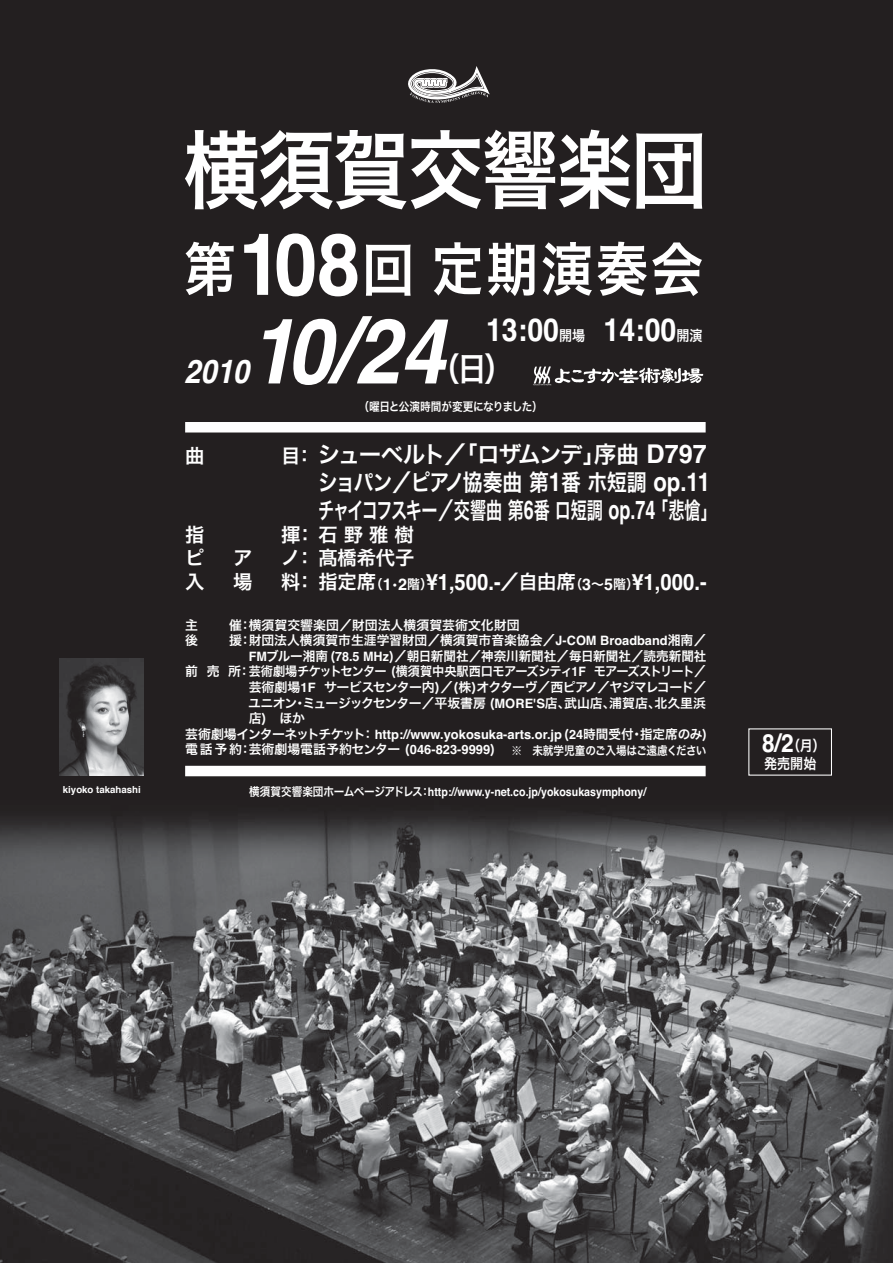
<style>
.page{position:relative;width:893px;height:1263px;background:#231f20}
.page>*{position:absolute;margin:0;border:0;box-sizing:border-box;transform-origin:0 0}
.t1{font:italic 700 90.75px "Helvetica";color:#fff;scale:.9 1}
.t2{font:85.35px "Hira Kaku Pro W6 90 pv RKSJ H";letter-spacing:-.03em;color:#fff;scale:.9 1}
.t3{font:57.9px "Hira Kaku Pro W6 90 pv RKSJ H";letter-spacing:.05em;color:#fff;scale:.9 1}
.t4{font:italic 700 32.7px "Helvetica";color:#fff;scale:.9 1}
.t5{font:32.7px "Hira Kaku Pro W6 90 pv RKSJ H";color:#fff;scale:.9 1}
.t6{font:700 31.8px "Helvetica";color:#fff;scale:.9 1}
.t7{font:700 25.2px "Helvetica";color:#fff;scale:.9 1}
.t8{font:23.1px/27.8px "Hira Kaku Pro W6 90 pv RKSJ H";letter-spacing:-.065em;color:#fff}
.t9{font:700 22.65px "Helvetica";color:#fff;scale:.9 1}
.t10{font:19.35px "Hira Kaku Pro W6 90 pv RKSJ H";letter-spacing:-.01em;color:#fff}
.t11{font:14.55px "Hira Kaku Pro W6 90 pv RKSJ H";color:#fff;scale:.9 1}
.t12{font:12.9px "Hira Kaku Pro W6 90 pv RKSJ H";color:#fff}
.t13{font:12.9px "Hira Kaku Pro W6 90 pv RKSJ H";letter-spacing:-.06em;color:#fff}
.t14{font:700 12.9px "Helvetica";color:#fff}
.t15{font:12.9px "Hira Kaku Pro W6 90 pv RKSJ H";letter-spacing:-.04em;color:#fff}
.t16{font:700 11.85px "Helvetica";color:#fff;scale:.9 1}
.t17{font:11.85px "Hira Kaku Pro W6 90 pv RKSJ H";letter-spacing:-.035em;color:#fff;scale:.9 1}
.t18{font:11.55px "Hira Kaku Pro W6 90 pv RKSJ H";color:#fff;scale:.9 1}
.t19{font:700 9.6px "Helvetica";color:#fff}
.s1{font-family:"Helvetica";font-weight:700;font-size:86.1px}
.s2{font-family:"Hira Kaku Pro W6 90 pv RKSJ H";font-weight:400;font-size:14.55px}
.s3{font-size:19.35px}
.s4{font-family:"Helvetica";font-weight:700;font-size:25.8px}
.s5{font-size:12.9px}
.s6{font-family:"Helvetica";font-weight:700;font-size:16.2px}
.s7{font-family:"Helvetica";font-weight:700}
.s8{font-family:"Hira Kaku Pro W6 90 pv RKSJ H";font-weight:400}
.s9{font-size:11.85px}
</style>
<div class="page">
<svg style="left:533px;top:366px;width:170px;height:19px"></svg>
<div style="left:185px;top:422px;width:521px;height:11px;background:#fff"></div>
<div style="left:185px;top:766px;width:521px;height:10px;background:#fff"></div>
<svg style="left:408px;top:66px;width:82px;height:37px"></svg>
<img style="left:59px;top:659px;width:85px;height:117px">
<img style="left:0;top:813px;width:893px;height:450px">
<p class="t19" style="left:63px;top:786px;width:79px">kiyoko takahashi</p>
<h2 class="t2" style="left:184px;top:138px;width:584px">横須賀交響楽団</h2>
<h3 class="t3" style="left:184px;top:247px;width:578px">第 <span class="s1">108</span>　 回 定期演奏会</h3>
<h3 class="t4" style="left:184px;top:360px;width:74px">2010</h3>
<h1 class="t1" style="left:249px;top:318px;width:219px">10/24</h1>
<h3 class="t6" style="left:486px;top:319px;width:242px">13:00<span class="s2">開場</span> 14:00<span class="s2">開演</span></h3>
<h3 class="t5" style="left:431px;top:357px;width:94px">（日）</h3>
<p class="t17" style="left:359px;top:402px;width:206px">（曜日と公演時間が変更になりました）</p>
<h3 class="t10" style="left:185px;top:449px;width:21px">曲</h3>
<h3 class="t8" style="left:318px;top:444px;width:401px;text-indent:-36px"><span class="s3">目：</span>シューベルト／「ロザムンデ」序曲 <span class="s4">D797</span>ショパン／ピアノ協奏曲 第<span class="s4">1</span>番 ホ短調 <span class="s4">op.11</span>チャイコフスキー／交響曲 第<span class="s4">6</span>番 ロ短調 <span class="s4">op.74</span> 「悲愴」</h3>
<h3 class="t10" style="left:185px;top:528px;width:21px">指</h3>
<h3 class="t10" style="left:281px;top:528px;width:134px">揮： 石 野 雅 樹</h3>
<h3 class="t10" style="left:185px;top:551px;width:21px">ピ</h3>
<h3 class="t10" style="left:233px;top:551px;width:21px">ア</h3>
<h3 class="t10" style="left:281px;top:551px;width:135px">ノ： 髙橋希代子</h3>
<h3 class="t10" style="left:185px;top:574px;width:21px">入</h3>
<h3 class="t10" style="left:233px;top:574px;width:21px">場</h3>
<h3 class="t10" style="left:281px;top:574px;width:186px">料： 指定席<span class="s5">（</span><span class="s6">1</span><span class="s5">・</span><span class="s6">2</span><span class="s5">階）</span>　　</h3>
<h3 class="t10" style="left:500px;top:574px;width:141px">／自由席<span class="s5">（</span><span class="s6">3</span><span class="s5">～</span><span class="s6">5</span><span class="s5">階）</span></h3>
<p class="t12" style="left:185px;top:620px;width:336px">主　　催： 横須賀交響楽団／財団法人横須賀芸術文化財団</p>
<p class="t12" style="left:185px;top:636px;width:522px">後　　援： 財団法人横須賀市生涯学習財団／横須賀市音楽協会／<span class="s7">J-COM Broadband</span>湘南／</p>
<p class="t12" style="left:249px;top:651px;width:459px"><span class="s7">FM</span>ブルー湘南 (<span class="s7">78.5 MHz</span>)／朝日新聞社／神奈川新聞社／毎日新聞社／読売新聞社</p>
<p class="t13" style="left:185px;top:667px;width:522px">前 売 所： 芸術劇場チケットセンター (横須賀中央駅西口モアーズシティ<span class="s7">1F</span> モアーズストリート／</p>
<p class="t13" style="left:249px;top:682px;width:459px">芸術劇場<span class="s7">1F</span> サービスセンター内)／(株)オクターヴ／西ピアノ／ヤジマレコード／</p>
<p class="t15" style="left:248px;top:698px;width:459px">ユニオン・ミュージックセンター／平坂書房 (<span class="s7">MORE'S</span>店、武山店、浦賀店、北久里浜</p>
<p class="t12" style="left:249px;top:713px;width:58px">店)　ほか</p>
<p class="t14" style="left:185px;top:730px;width:524px"><span class="s8">芸術劇場インターネットチケット：</span> http://www.yokosuka-arts.or.jp<span class="s8">(</span>24<span class="s8">時間受付・指定席のみ)</span></p>
<p class="t12" style="left:185px;top:745px;width:523px">電話予約： 芸術劇場電話予約センター (<span class="s7">046-823-9999</span>) <span class="s9">※　未就学児童のご入場はご遠慮ください</span></p>
<p class="t16" style="left:249px;top:787px;width:443px"><span class="s8">横須賀交響楽団ホームページアドレス：</span>http://www.y-net.co.jp/yokosukasymphony/</p>
<h3 class="t9" style="left:426px;top:574px;width:84px">¥1,500.-</h3>
<h3 class="t9" style="left:632px;top:574px;width:84px">¥1,000.-</h3>
<h3 class="t7" style="left:762px;top:734px;width:72px">8/2<span class="s2">（月）</span></h3>
<p class="t18" style="left:764px;top:741px;width:36px">　　　</p>
<p class="t11" style="left:764px;top:758px;width:60px">発売開始</p>
</div>
